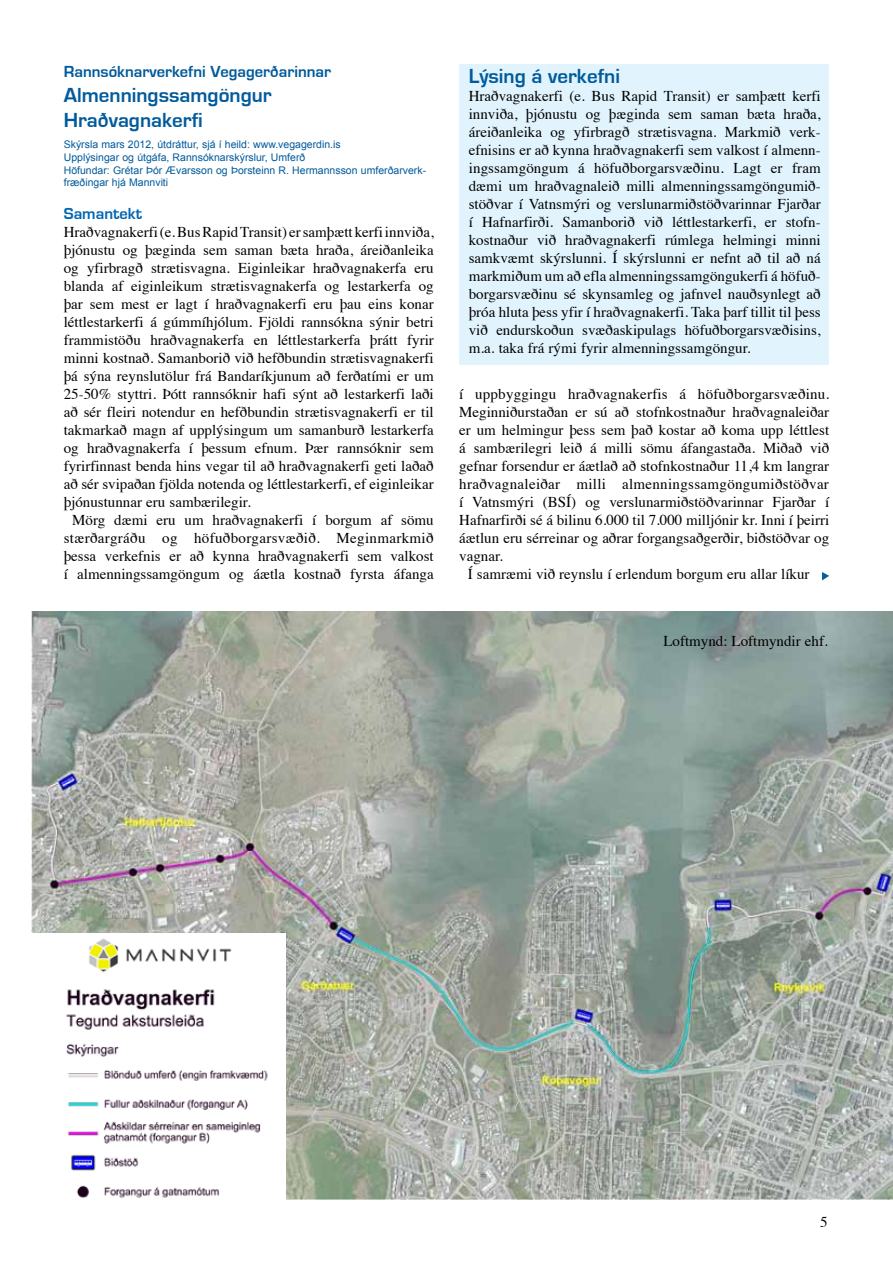
<style>
.page{position:relative;width:893px;height:1263px;background:#fff}
.page>*{position:absolute;margin:0;border:0;box-sizing:border-box;transform-origin:0 0}
.t1{font:700 21px/25.2px "Eurostile";color:#005a9b}
.t2{font:700 16.5px "Eurostile";color:#005a9b}
.t3{font:700 16.5px "Eurostile";color:#0065b2}
.t4{font:15px/18px "Times";color:#000;text-align:justify}
.t5{font:15px "Times";letter-spacing:.02em;color:#000}
.t6{font:10.5px/12.6px "Arial";color:#005a9b}
</style>
<div class="page">
<div style="left:459px;top:64px;width:370px;height:300px;background:#e1f4fd"></div>
<img style="left:31px;top:612px;width:862px;height:587px">
<img style="left:64px;top:933px;width:221px;height:266px">
<div style="left:18px;top:933px;width:46px;height:282px;background:#fff"></div>
<svg style="left:822px;top:572px;width:7px;height:8px"></svg>
<p class="t2" style="left:64px;top:62px;width:269px">Rannsóknarverkefni Vegagerðarinnar</p>
<h1 class="t1" style="left:64px;top:83px;width:209px">Almenningssamgöngur<br>Hraðvagnakerfi</h1>
<p class="t6" style="left:64px;top:138px;width:364px">Skýrsla mars 2012, útdráttur, sjá í heild: www.vegagerdin.is<br>Upplýsingar og útgáfa, Rannsóknarskýrslur, Umferð<br>Höfundar: Grétar Þór Ævarsson og Þorsteinn R. Hermannsson umferðarverk&shy;fræðingar hjá Mannviti</p>
<p class="t3" style="left:64px;top:205px;width:80px">Samantekt</p>
<p class="t4" style="left:64px;top:222px;width:371px">Hraðvagnakerfi (e. Bus Rapid Transit) er samþætt kerfi innviða,</p>
<p class="t4" style="left:64px;top:240px;width:371px">þjónustu og þæginda sem saman bæta hraða, áreiðanleika</p>
<p class="t4" style="left:64px;top:258px;width:371px">og yfirbragð strætisvagna. Eiginleikar hraðvagnakerfa eru</p>
<p class="t4" style="left:64px;top:276px;width:371px">blanda af eiginleikum strætisvagnakerfa og lestarkerfa og</p>
<p class="t4" style="left:64px;top:294px;width:371px">þar sem mest er lagt í hraðvagnakerfi eru þau eins konar</p>
<p class="t4" style="left:64px;top:312px;width:371px">léttlestarkerfi á gúmmíhjólum. Fjöldi rannsókna sýnir betri</p>
<p class="t4" style="left:64px;top:330px;width:372px">frammistöðu hraðvagnakerfa en léttlestarkerfa þrátt fyrir</p>
<p class="t4" style="left:64px;top:348px;width:371px">minni kostnað. Samanborið við hefðbundin strætisvagnakerfi</p>
<p class="t4" style="left:64px;top:366px;width:371px">þá sýna reynslutölur frá Bandaríkjunum að ferðatími er um</p>
<p class="t4" style="left:64px;top:384px;width:371px">25-50% styttri. Þótt rannsóknir hafi sýnt að lestarkerfi laði</p>
<p class="t4" style="left:64px;top:402px;width:371px">að sér fleiri notendur en hefðbundin strætisvagnakerfi er til</p>
<p class="t4" style="left:64px;top:420px;width:371px">takmarkað magn af upplýsingum um samanburð lestarkerfa</p>
<p class="t4" style="left:64px;top:438px;width:371px">og hraðvagnakerfa í þessum efnum. Þær rannsóknir sem</p>
<p class="t4" style="left:64px;top:456px;width:371px">fyrirfinnast benda hins vegar til að hraðvagnakerfi geti laðað</p>
<p class="t4" style="left:64px;top:474px;width:371px">að sér svipaðan fjölda notenda og léttlestarkerfi, ef eiginleikar</p>
<p class="t4" style="left:64px;top:492px;width:188px">þjónustunnar eru sambærilegir.</p>
<p class="t4" style="left:72px;top:510px;width:363px">Mörg dæmi eru um hraðvagnakerfi í borgum af sömu</p>
<p class="t5" style="left:64px;top:524px;width:371px">stærðargráðu og höfuðborgarsvæðið. Meginmarkmið</p>
<p class="t4" style="left:64px;top:546px;width:371px">þessa verkefnis er að kynna hraðvagnakerfi sem valkost</p>
<p class="t4" style="left:64px;top:564px;width:371px">í almenningssamgöngum og áætla kostnað fyrsta áfanga</p>
<h1 class="t1" style="left:469px;top:64px;width:153px">Lýsing á verkefni</h1>
<p class="t4" style="left:469px;top:86px;width:353px">Hraðvagnakerfi (e. Bus Rapid Transit) er samþætt kerfi innviða, þjónustu og þæginda sem saman bæta hraða, áreiðanleika og yfirbragð strætisvagna. Markmið verk&shy;efnisins er að kynna hraðvagnakerfi sem valkost í almenn&shy;ingssamgöngum á höfuðborgarsvæðinu. Lagt er fram dæmi um hraðvagnaleið milli almenningssamgöngumið&shy;stöðvar í Vatnsmýri og verslunarmiðstöðvarinnar Fjarðar í Hafnarfirði. Samanborið við léttlestarkerfi, er stofn&shy;kostnaður við hraðvagnakerfi rúmlega helmingi minni samkvæmt skýrslunni. Í skýrslunni er nefnt að til að ná markmiðum um að efla almenningssamgöngukerfi á höfuð&shy;borgarsvæðinu sé skynsamleg og jafnvel nauðsynlegt að þróa hluta þess yfir í hraðvagnakerfi. Taka þarf tillit til þess við endurskoðun svæðaskipulags höfuðborgarsvæðisins, m.a. taka frá rými fyrir almenningssamgöngur.</p>
<p class="t4" style="left:459px;top:384px;width:372px">í uppbyggingu hraðvagnakerfis á höfuðborgarsvæðinu.</p>
<p class="t4" style="left:459px;top:402px;width:371px">Meginniðurstaðan er sú að stofnkostnaður hraðvagnaleiðar</p>
<p class="t4" style="left:459px;top:420px;width:371px">er um helmingur þess sem það kostar að koma upp léttlest</p>
<p class="t4" style="left:459px;top:438px;width:371px">á sambærilegri leið á milli sömu áfangastaða. Miðað við</p>
<p class="t4" style="left:459px;top:456px;width:371px">gefnar forsendur er áætlað að stofnkostnaður 11,4 km langrar</p>
<p class="t5" style="left:459px;top:470px;width:371px">hraðvagnaleiðar milli almenningssamgöngumiðstöðvar</p>
<p class="t4" style="left:459px;top:492px;width:371px">í Vatnsmýri (BSÍ) og verslunarmiðstöðvarinnar Fjarðar í</p>
<p class="t4" style="left:459px;top:510px;width:371px">Hafnarfirði sé á bilinu 6.000 til 7.000 milljónir kr. Inni í þeirri</p>
<p class="t4" style="left:459px;top:528px;width:371px">áætlun eru sérreinar og aðrar forgangsaðgerðir, biðstöðvar og</p>
<p class="t4" style="left:459px;top:546px;width:45px">vagnar.</p>
<p class="t4" style="left:468px;top:564px;width:343px">Í samræmi við reynslu í erlendum borgum eru allar líkur</p>
<p class="t4" style="left:663px;top:631px;width:166px">Loftmynd: Loftmyndir ehf.</p>
<p class="t4" style="left:820px;top:1211px;width:9px">5</p>
</div>
